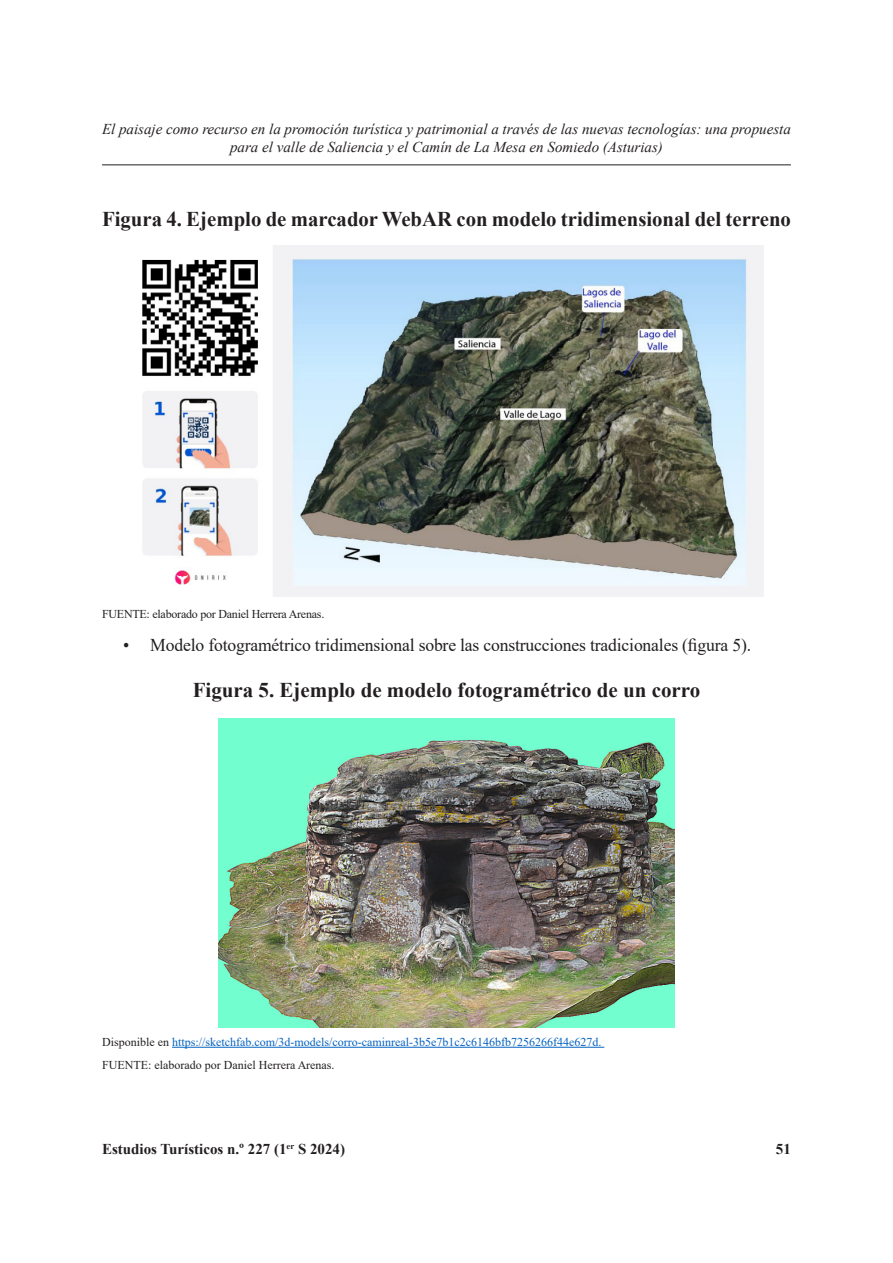
<style>
.page{position:relative;width:893px;height:1263px;background:#fff}
.page>*{position:absolute;margin:0;border:0;box-sizing:border-box;transform-origin:0 0}
.FIGURAS{font:700 21px "Times New Roman";color:#231f20}
.t1{font:18px "Times New Roman";letter-spacing:-.01em;color:#231f20}
.t2{font:italic 15px/18px "Times New Roman";color:#231f20;text-align:center}
.t3{font:700 15px "Times New Roman";color:#231f20}
.FUENTES{font:12px "Times New Roman";color:#0563c1}
.FUENTES-2{font:12px "Times New Roman";letter-spacing:-.01em;color:#231f20}
.s1{color:#231f20}
</style>
<div class="page">
<hr style="left:102px;top:164px;width:689px;height:1px;background:#231f20">
<img style="left:142px;top:246px;width:621px;height:350px">
<hr style="left:172px;top:1047px;width:432px;height:1px;background:#0563c1">
<img style="left:219px;top:719px;width:455px;height:308px">
<p class="t2" style="left:102px;top:119px;width:690px">El paisaje como recurso en la promoción turística y patrimonial a través de las nuevas tecnologías: una propuesta para el valle de Saliencia y el Camín de La Mesa en Somiedo (Asturias)</p>
<p class="FIGURAS" style="left:102px;top:204px;width:690px">Figura 4. Ejemplo de marcador WebAR con modelo tridimensional del terreno</p>
<p class="FUENTES-2" style="left:102px;top:605px;width:224px">FUENTE: elaborado por Daniel Herrera Arenas.</p>
<p class="t1" style="left:123px;top:633px;width:629px">• Modelo fotogramétrico tridimensional sobre las construcciones tradicionales (figura 5).</p>
<p class="FIGURAS" style="left:193px;top:675px;width:509px">Figura 5. Ejemplo de modelo fotogramétrico de un corro</p>
<p class="FUENTES" style="left:102px;top:1033px;width:501px"><span class="s1">Disponible en</span> https://sketchfab.com/3d-models/corro-caminreal-3b5e7b1c2c6146bfb7256266f44e627d.</p>
<p class="FUENTES-2" style="left:102px;top:1057px;width:234px">FUENTE: elaborado por Daniel Herrera Arenas.</p>
<p class="t3" style="left:102px;top:1138px;width:245px">Estudios Turísticos n.º 227 (1<sup>er</sup> S 2024)</p>
<p class="t3" style="left:776px;top:1138px;width:16px">51</p>
</div>
